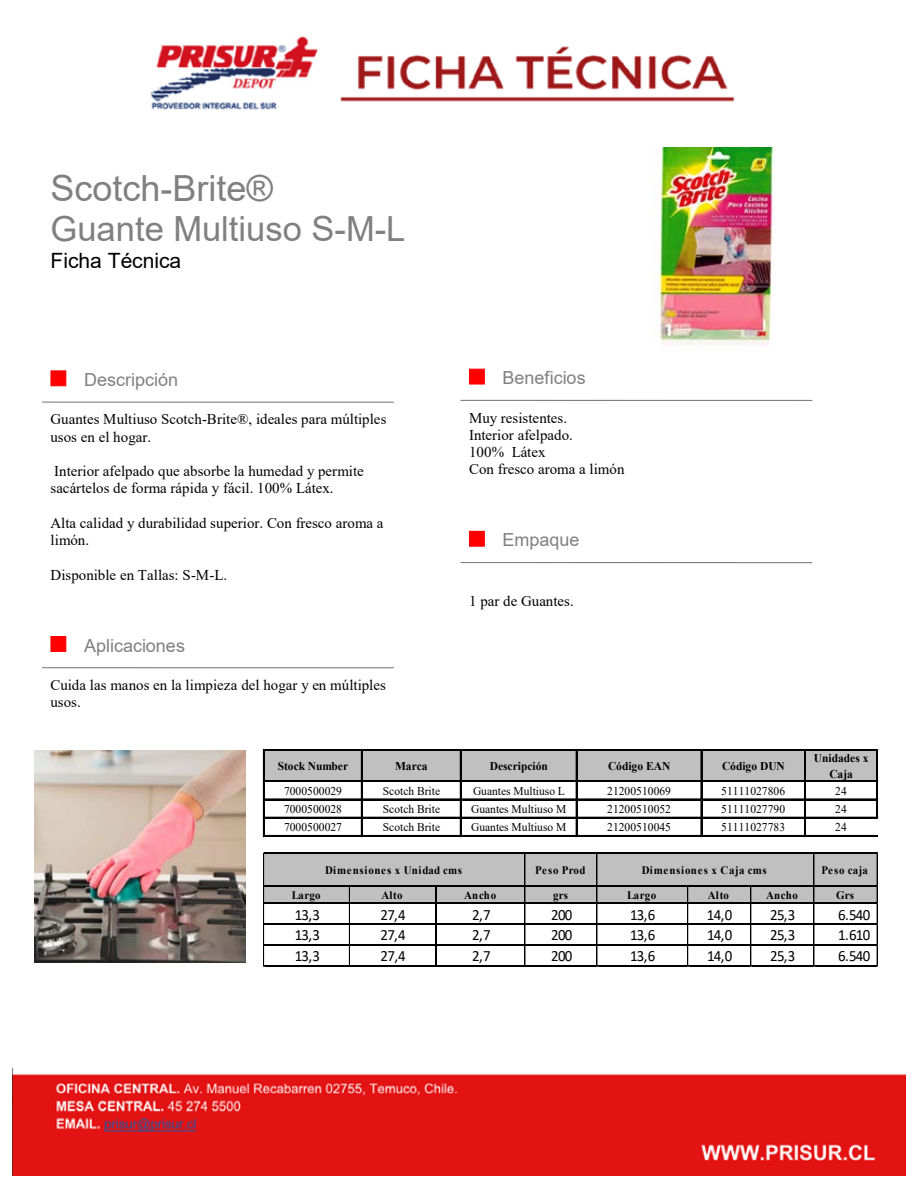
<style>
.page{position:relative;width:918px;height:1188px;background:#fff}
.page>*{position:absolute;margin:0;border:0;box-sizing:border-box;transform-origin:0 0}
.t1{font:36px "Arial";color:#808080}
.t2{font:34.5px "Arial";color:#808080}
.t3{font:21px "Arial";color:#000}
.t4{font:18px "Arial";color:#808080}
.t5{font:15.6px "Calibri";letter-spacing:-.045em;color:#000;scale:.95 1}
.t6{font:15px/17.2px "Times New Roman";color:#000}
.t7{font:11.85px "Times New Roman";letter-spacing:.005em;color:#000}
.t8{font:700 11.85px/15.5px "Times New Roman";color:#000;text-align:center}
.t9{font:700 11.55px "Times New Roman";letter-spacing:.04em;color:#000;scale:.95 1}
.t10{font:700 11.55px "Times New Roman";letter-spacing:.065em;color:#000;scale:.95 1}
</style>
<div class="page">
<div style="left:469px;top:531px;width:16px;height:16px;background:#f00;border:1px solid #f00"></div>
<div style="left:469px;top:369px;width:16px;height:16px;background:#f00;border:1px solid #f00"></div>
<div style="left:50px;top:636px;width:16px;height:16px;background:#f00;border:1px solid #f00"></div>
<div style="left:50px;top:370px;width:16px;height:16px;background:#f00;border:1px solid #f00"></div>
<hr style="left:42px;top:402px;width:351px;height:1px;background:#808080">
<hr style="left:42px;top:667px;width:351px;height:1px;background:#808080">
<hr style="left:461px;top:562px;width:351px;height:1px;background:#808080">
<hr style="left:461px;top:400px;width:351px;height:1px;background:#808080">
<div style="left:265px;top:751px;width:612px;height:30px;background:#c0c0c0"></div>
<hr style="left:263px;top:750px;width:2px;height:87px;background:#000">
<hr style="left:361px;top:751px;width:2px;height:86px;background:#000">
<hr style="left:460px;top:751px;width:2px;height:86px;background:#000">
<hr style="left:576px;top:751px;width:1px;height:86px;background:#000">
<hr style="left:701px;top:751px;width:1px;height:86px;background:#000">
<hr style="left:804px;top:751px;width:2px;height:86px;background:#000">
<hr style="left:876px;top:751px;width:2px;height:68px;background:#000">
<hr style="left:265px;top:749px;width:613px;height:1px;background:#000">
<hr style="left:265px;top:750px;width:613px;height:1px;background:#000">
<hr style="left:265px;top:780px;width:613px;height:1px;background:#000">
<hr style="left:265px;top:781px;width:613px;height:1px;background:#000">
<hr style="left:265px;top:799px;width:613px;height:1px;background:#000">
<hr style="left:265px;top:817px;width:613px;height:2px;background:#000">
<hr style="left:265px;top:835px;width:612px;height:2px;background:#000">
<div style="left:264px;top:854px;width:614px;height:50px;background:#c0c0c0"></div>
<hr style="left:264px;top:853px;width:614px;height:1px;background:#000">
<hr style="left:264px;top:885px;width:614px;height:1px;background:#000">
<hr style="left:264px;top:903px;width:614px;height:1px;background:#000">
<hr style="left:264px;top:924px;width:614px;height:1px;background:#000">
<hr style="left:264px;top:945px;width:614px;height:1px;background:#000">
<hr style="left:263px;top:853px;width:1px;height:114px;background:#000">
<hr style="left:596px;top:854px;width:1px;height:113px;background:#000">
<hr style="left:687px;top:886px;width:1px;height:81px;background:#000">
<hr style="left:750px;top:886px;width:1px;height:81px;background:#000">
<hr style="left:813px;top:854px;width:1px;height:113px;background:#000">
<hr style="left:264px;top:966px;width:614px;height:1px;background:#000">
<hr style="left:877px;top:854px;width:1px;height:113px;background:#000">
<hr style="left:349px;top:886px;width:1px;height:81px;background:#000">
<hr style="left:436px;top:886px;width:1px;height:81px;background:#000">
<hr style="left:524px;top:854px;width:1px;height:113px;background:#000">
<img style="left:654px;top:147px;width:120px;height:198px">
<img style="left:34px;top:751px;width:212px;height:211px">
<img style="left:150px;top:36px;width:585px;height:74px">
<img style="left:13px;top:1069px;width:892px;height:107px">
<h1 class="t1" style="left:51px;top:164px;width:224px">Scotch-Brite®</h1>
<h2 class="t2" style="left:51px;top:205px;width:357px">Guante Multiuso S-M-L</h2>
<h3 class="t3" style="left:51px;top:246px;width:132px">Ficha Técnica</h3>
<p class="t4" style="left:84px;top:367px;width:96px">Descripción</p>
<p class="t6" style="left:51px;top:410px;width:338px">Guantes Multiuso Scotch-Brite®, ideales para múltiples usos en el hogar.</p>
<p class="t6" style="left:51px;top:462px;width:315px">Interior afelpado que absorbe la humedad y permite sacártelos de forma rápida y fácil. 100% Látex.</p>
<p class="t6" style="left:51px;top:514px;width:334px">Alta calidad y durabilidad superior. Con fresco aroma a limón.</p>
<p class="t6" style="left:51px;top:566px;width:178px">Disponible en Tallas: S-M-L.</p>
<p class="t4" style="left:84px;top:633px;width:102px">Aplicaciones</p>
<p class="t6" style="left:51px;top:676px;width:337px">Cuida las manos en la limpieza del hogar y en múltiples usos.</p>
<p class="t4" style="left:503px;top:366px;width:85px">Beneficios</p>
<p class="t6" style="left:469px;top:409px;width:157px">Muy resistentes.<br>Interior afelpado.<br>100% Látex<br>Con fresco aroma a limón</p>
<p class="t4" style="left:503px;top:528px;width:78px">Empaque</p>
<p class="t6" style="left:469px;top:591px;width:106px">1 par de Guantes.</p>
<p class="t8" style="left:278px;top:758px;width:72px">Stock Number</p>
<p class="t8" style="left:395px;top:758px;width:34px">Marca</p>
<p class="t8" style="left:490px;top:758px;width:60px">Descripción</p>
<p class="t8" style="left:608px;top:758px;width:64px">Código EAN</p>
<p class="t8" style="left:722px;top:758px;width:64px">Código DUN</p>
<p class="t8" style="left:814px;top:750px;width:56px">Unidades x<br>Caja</p>
<p class="t7" style="left:284px;top:782px;width:60px">7000500029</p>
<p class="t7" style="left:383px;top:782px;width:59px">Scotch Brite</p>
<p class="t7" style="left:473px;top:782px;width:93px">Guantes Multiuso L</p>
<p class="t7" style="left:607px;top:782px;width:65px">21200510069</p>
<p class="t7" style="left:721px;top:782px;width:65px">51111027806</p>
<p class="t7" style="left:835px;top:782px;width:13px">24</p>
<p class="t7" style="left:284px;top:801px;width:60px">7000500028</p>
<p class="t7" style="left:383px;top:801px;width:59px">Scotch Brite</p>
<p class="t7" style="left:471px;top:801px;width:96px">Guantes Multiuso M</p>
<p class="t7" style="left:607px;top:801px;width:65px">21200510052</p>
<p class="t7" style="left:721px;top:801px;width:65px">51111027790</p>
<p class="t7" style="left:835px;top:801px;width:13px">24</p>
<p class="t7" style="left:284px;top:819px;width:60px">7000500027</p>
<p class="t7" style="left:383px;top:819px;width:59px">Scotch Brite</p>
<p class="t7" style="left:471px;top:819px;width:96px">Guantes Multiuso M</p>
<p class="t7" style="left:607px;top:819px;width:65px">21200510045</p>
<p class="t7" style="left:721px;top:819px;width:65px">51111027783</p>
<p class="t7" style="left:835px;top:819px;width:13px">24</p>
<p class="t9" style="left:535px;top:861px;width:54px">Peso Prod</p>
<p class="t9" style="left:821px;top:861px;width:51px">Peso caja</p>
<p class="t9" style="left:292px;top:886px;width:32px">Largo</p>
<p class="t9" style="left:381px;top:886px;width:24px">Alto</p>
<p class="t9" style="left:464px;top:886px;width:35px">Ancho</p>
<p class="t9" style="left:553px;top:886px;width:17px">grs</p>
<p class="t9" style="left:627px;top:886px;width:32px">Largo</p>
<p class="t9" style="left:708px;top:886px;width:24px">Alto</p>
<p class="t9" style="left:766px;top:886px;width:35px">Ancho</p>
<p class="t9" style="left:836px;top:886px;width:20px">Grs</p>
<p class="t5" style="left:295px;top:904px;width:28px">13,3</p>
<p class="t5" style="left:380px;top:904px;width:28px">27,4</p>
<p class="t5" style="left:472px;top:904px;width:21px">2,7</p>
<p class="t5" style="left:551px;top:904px;width:24px">200</p>
<p class="t5" style="left:630px;top:904px;width:28px">13,6</p>
<p class="t5" style="left:707px;top:904px;width:28px">14,0</p>
<p class="t5" style="left:770px;top:904px;width:28px">25,3</p>
<p class="t5" style="left:838px;top:904px;width:35px">6.540</p>
<p class="t5" style="left:295px;top:924px;width:28px">13,3</p>
<p class="t5" style="left:381px;top:924px;width:28px">27,4</p>
<p class="t5" style="left:472px;top:924px;width:21px">2,7</p>
<p class="t5" style="left:551px;top:924px;width:24px">200</p>
<p class="t5" style="left:630px;top:924px;width:28px">13,6</p>
<p class="t5" style="left:707px;top:924px;width:28px">14,0</p>
<p class="t5" style="left:770px;top:924px;width:28px">25,3</p>
<p class="t5" style="left:838px;top:924px;width:35px">1.610</p>
<p class="t5" style="left:295px;top:945px;width:28px">13,3</p>
<p class="t5" style="left:381px;top:945px;width:28px">27,4</p>
<p class="t5" style="left:472px;top:945px;width:21px">2,7</p>
<p class="t5" style="left:551px;top:945px;width:24px">200</p>
<p class="t5" style="left:630px;top:945px;width:28px">13,6</p>
<p class="t5" style="left:707px;top:945px;width:28px">14,0</p>
<p class="t5" style="left:770px;top:945px;width:28px">25,3</p>
<p class="t5" style="left:838px;top:945px;width:35px">6.540</p>
<p class="t10" style="left:325px;top:861px;width:146px">Dimensiones x Unidad cms</p>
<p class="t10" style="left:642px;top:861px;width:133px">Dimensiones x Caja cms</p>
</div>
